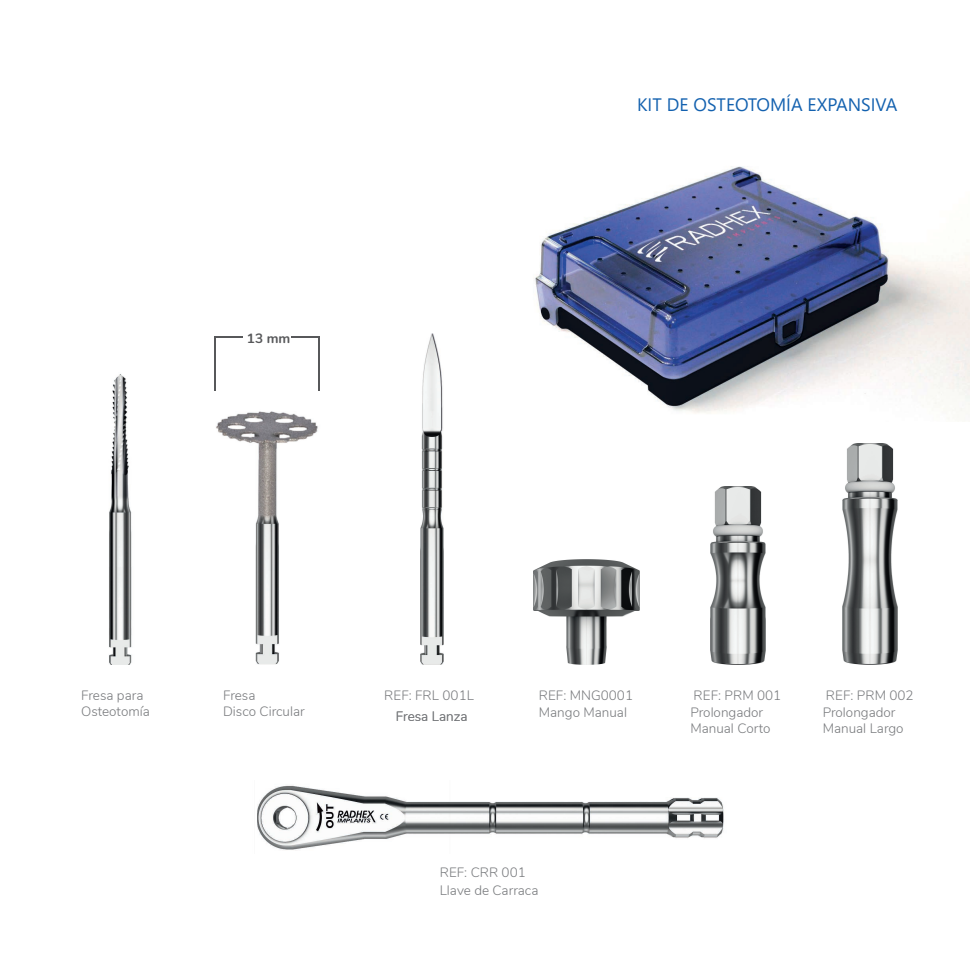
<style>
.page{position:relative;width:970px;height:970px;background:#fff}
.page>*{position:absolute;margin:0;border:0;box-sizing:border-box;transform-origin:0 0}
.t1{font:18px "Segoe UI";color:#1361af}
.t2{font:300 13.5px/16.5px "Nunito";color:#787a7d}
.t3{font:700 13.5px "Nunito";color:#57585a}
</style>
<div class="page">
<img style="left:257px;top:785px;width:467px;height:65px">
<img style="left:533px;top:559px;width:106px;height:105px">
<img style="left:710px;top:486px;width:55px;height:178px">
<img style="left:842px;top:443px;width:55px;height:221px">
<img style="left:421px;top:334px;width:22px;height:330px">
<img style="left:109px;top:374px;width:23px;height:290px">
<img style="left:216px;top:336px;width:102px;height:328px">
<hr style="left:214px;top:337px;width:2px;height:54px;background:#57585a">
<hr style="left:318px;top:337px;width:2px;height:54px;background:#57585a">
<hr style="left:214px;top:336px;width:28px;height:2px;background:#57585a">
<hr style="left:291px;top:336px;width:29px;height:2px;background:#57585a">
<img style="left:535px;top:166px;width:434px;height:247px">
<p class="t3" style="left:247px;top:328px;width:45px">13 mm</p>
<h1 class="t1" style="left:637px;top:88px;width:262px">KIT DE OSTEOTOMÍA EXPANSIVA</h1>
<p class="t2" style="left:81px;top:686px;width:70px">Fresa para<br>Osteotomía</p>
<p class="t2" style="left:223px;top:686px;width:83px">Fresa<br>Disco Circular</p>
<p class="t2" style="left:384px;top:683px;width:91px;line-height:21.3px;text-align:center">REF: FRL 001L<br>Fresa Lanza</p>
<p class="t2" style="left:539px;top:686px;width:96px">REF: MNG0001<br>Mango Manual</p>
<p class="t2" style="left:690px;top:686px;width:93px">REF: PRM 001<br>Prolongador<br>Manual Corto</p>
<p class="t2" style="left:822px;top:686px;width:93px">REF: PRM 002<br>Prolongador<br>Manual Largo</p>
<p class="t2" style="left:440px;top:862px;width:88px">REF: CRR 001</p>
<p class="t2" style="left:440px;top:880px;width:100px">Llave de Carraca</p>
</div>
